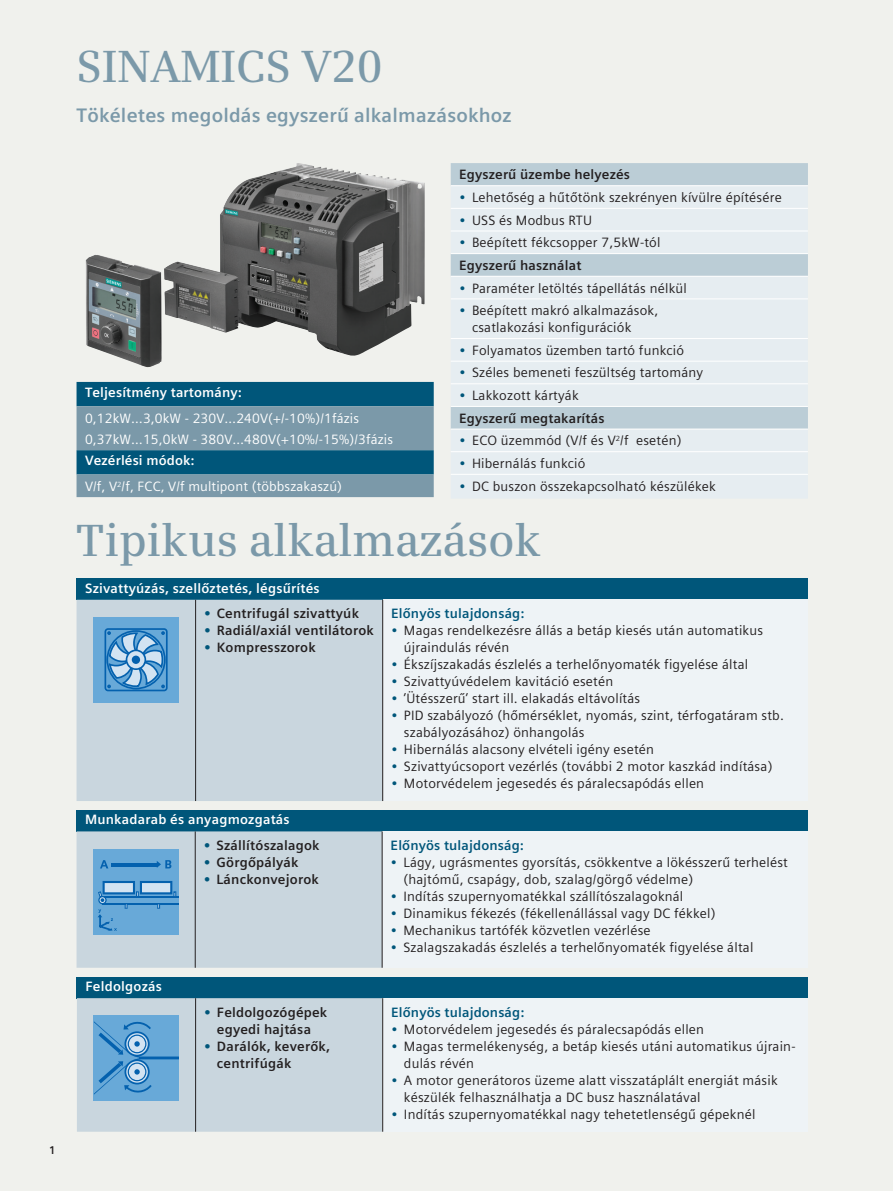
<style>
.page{position:relative;width:893px;height:1191px;background:#f0f1ed}
.page>*{position:absolute;margin:0;border:0;box-sizing:border-box;transform-origin:0 0}
.t1{font:600 45px "Siemens Serif";letter-spacing:-.005em;color:#7b99a9}
.t2{font:700 19.5px "Siemens Sans Global";letter-spacing:.01em;color:#7b99a9}
.t3{font:13.5px/17px "Siemens Sans Global";letter-spacing:.015em;color:#231f20}
.t4{font:700 13.5px/17px "Siemens Sans Global";letter-spacing:.015em;color:#231f20}
.t5{font:13.5px/21.3px "Siemens Sans Global";letter-spacing:.01em;color:#fff}
.t6{font:700 13.5px "Siemens Sans Global";letter-spacing:.015em;color:#fff}
.t7{font:700 13.5px "Siemens Sans Global";letter-spacing:.01em;color:#00567a}
.t8{font:700 11.25px "Siemens Sans Global";color:#231f20}
.s1{font-weight:700}
.s2{color:#00567a}
.s3{font-weight:400;color:#00567a}
.s4{font-weight:400}
</style>
<div class="page">
<div style="left:451px;top:163px;width:357px;height:22px;background:#bbcdd6"></div>
<svg style="left:451px;top:230px;width:357px;height:199px;fill:#e6edf1"></svg>
<hr style="left:451px;top:185px;width:357px;height:1px;background:#fff">
<hr style="left:451px;top:208px;width:357px;height:1px;background:#fff">
<hr style="left:451px;top:231px;width:357px;height:1px;background:#fff">
<hr style="left:451px;top:253px;width:357px;height:1px;background:#fff">
<hr style="left:451px;top:276px;width:357px;height:1px;background:#fff">
<hr style="left:451px;top:298px;width:357px;height:1px;background:#fff">
<hr style="left:451px;top:338px;width:357px;height:1px;background:#fff">
<hr style="left:451px;top:361px;width:357px;height:1px;background:#fff">
<hr style="left:451px;top:383px;width:357px;height:1px;background:#fff">
<hr style="left:451px;top:406px;width:357px;height:1px;background:#fff">
<hr style="left:451px;top:429px;width:357px;height:1px;background:#fff">
<hr style="left:451px;top:451px;width:357px;height:1px;background:#fff">
<hr style="left:451px;top:474px;width:357px;height:1px;background:#fff">
<img style="left:164px;top:163px;width:261px;height:193px">
<div style="left:77px;top:578px;width:730px;height:22px;background:#00567a"></div>
<div style="left:77px;top:600px;width:305px;height:201px;background:#c9d6de"></div>
<div style="left:383px;top:600px;width:424px;height:201px;background:#eef3f6"></div>
<hr style="left:382px;top:600px;width:1px;height:201px;background:#231f20">
<hr style="left:195px;top:600px;width:1px;height:201px;background:#231f20">
<div style="left:94px;top:617px;width:85px;height:85px;background:#68a9d8"></div>
<svg style="left:105px;top:628px;width:63px;height:63px"></svg>
<div style="left:132px;top:655px;width:8px;height:9px;background:#0461ae;border-radius:50%"></div>
<svg style="left:77px;top:382px;width:357px;height:115px;background:#487d95"></svg>
<div style="left:77px;top:977px;width:731px;height:21px;background:#00567a"></div>
<div style="left:383px;top:998px;width:425px;height:133px;background:#eef3f6"></div>
<svg style="left:77px;top:998px;width:306px;height:133px;background:#b4cbda"></svg>
<div style="left:77px;top:810px;width:730px;height:21px;background:#00567a"></div>
<div style="left:382px;top:831px;width:425px;height:136px;background:#eef3f6"></div>
<hr style="left:382px;top:831px;width:1px;height:136px;background:#231f20">
<svg style="left:77px;top:831px;width:305px;height:136px;background:#b6ccdb"></svg>
<p class="t8" style="left:49px;top:1141px;width:8px">1</p>
<h1 class="t1" style="left:77px;top:40px;width:308px">SINAMICS V20</h1>
<h2 class="t2" style="left:77px;top:100px;width:437px">Tökéletes megoldás egyszerű alkalmazásokhoz</h2>
<p class="t6" style="left:85px;top:382px;width:158px">Teljesítmény tartomány:</p>
<p class="t5" style="left:85px;top:407px;width:310px">0,12kW…3,0kW - 230V…240V(+/-10%)/1fázis<br>0,37kW…15,0kW - 380V…480V(+10%/-15%)/3fázis</p>
<p class="t5" style="left:85px;top:448px;width:259px;line-height:25.7px"><span class="s1">Vezérlési módok:<br></span>V/f, V<sup>2</sup>/f, FCC, V/f multipont (többszakaszú)</p>
<p class="t4" style="left:459px;top:166px;width:172px">Egyszerű üzembe helyezés</p>
<p class="t3" style="left:459px;top:189px;width:324px"><span class="s2">•</span> Lehetőség a hűtőtönk szekrényen kívülre építésére</p>
<p class="t3" style="left:459px;top:211px;width:134px"><span class="s2">•</span> USS és Modbus RTU</p>
<p class="t3" style="left:459px;top:231px;width:203px;line-height:22.6px"><span class="s2">•</span> Beépített fékcsopper 7,5kW-tól<br><span class="s1">Egyszerű használat</span></p>
<p class="t3" style="left:459px;top:279px;width:229px"><span class="s2">•</span> Paraméter letöltés tápellátás nélkül</p>
<p class="t3" style="left:472px;top:302px;width:188px;text-indent:-13px"><span class="s2">•</span> Beépített makró alkalmazások, csatlakozási konfigurációk</p>
<p class="t3" style="left:459px;top:342px;width:226px"><span class="s2">•</span> Folyamatos üzemben tartó funkció</p>
<p class="t3" style="left:459px;top:364px;width:245px"><span class="s2">•</span> Széles bemeneti feszültség tartomány</p>
<p class="t4" style="left:459px;top:384px;width:147px;line-height:22.6px"><span class="s3">•</span> <span class="s4">Lakkozott kártyák<br></span>Egyszerű megtakarítás</p>
<p class="t3" style="left:459px;top:432px;width:224px"><span class="s2">•</span> ECO üzemmód (V/f és V<sup>2</sup>/f esetén)</p>
<p class="t3" style="left:459px;top:455px;width:128px"><span class="s2">•</span> Hibernálás funkció</p>
<p class="t3" style="left:459px;top:477px;width:258px"><span class="s2">•</span> DC buszon összekapcsolható készülékek</p>
<h1 class="t1" style="left:77px;top:514px;width:466px">Tipikus alkalmazások</h1>
<p class="t6" style="left:85px;top:577px;width:236px">Szivattyúzás, szellőztetés, légsűrítés</p>
<p class="t4" style="left:204px;top:605px;width:156px"><span class="s2">•</span> Centrifugál szivattyúk</p>
<p class="t4" style="left:204px;top:622px;width:171px"><span class="s2">•</span> Radiál/axiál ventilátorok</p>
<p class="t4" style="left:204px;top:639px;width:113px"><span class="s2">•</span> Kompresszorok</p>
<p class="t6" style="left:85px;top:809px;width:206px">Munkadarab és anyagmozgatás</p>
<p class="t4" style="left:204px;top:836px;width:117px"><span class="s2">•</span> Szállítószalagok</p>
<p class="t4" style="left:204px;top:854px;width:96px"><span class="s2">•</span> Görgőpályák</p>
<p class="t4" style="left:204px;top:871px;width:117px"><span class="s2">•</span> Lánckonvejorok</p>
<p class="t6" style="left:85px;top:976px;width:78px">Feldolgozás</p>
<p class="t4" style="left:204px;top:1003px;width:125px;text-align:center"><span class="s2">•</span> Feldolgozógépek egyedi hajtása</p>
<p class="t4" style="left:217px;top:1037px;width:115px;text-indent:-13px"><span class="s2">•</span> Darálók, keverők, centrifúgák</p>
<p class="t7" style="left:391px;top:603px;width:135px">Előnyös tulajdonság:</p>
<p class="t3" style="left:404px;top:622px;width:361px;text-indent:-13px"><span class="s2">•</span> Magas rendelkezésre állás a betáp kiesés után automatikus újraindulás révén</p>
<p class="t3" style="left:391px;top:656px;width:359px"><span class="s2">•</span> Ékszíjszakadás észlelés a terhelőnyomaték figyelése által</p>
<p class="t3" style="left:391px;top:673px;width:224px"><span class="s2">•</span> Szivattyúvédelem kavitáció esetén</p>
<p class="t3" style="left:391px;top:690px;width:251px"><span class="s2">•</span> ’Ütésszerű’ start ill. elakadás eltávolítás</p>
<p class="t3" style="left:404px;top:707px;width:381px;text-indent:-13px"><span class="s2">•</span> PID szabályozó (hőmérséklet, nyomás, szint, térfogatáram stb. szabályozásához) önhangolás</p>
<p class="t3" style="left:391px;top:741px;width:264px"><span class="s2">•</span> Hibernálás alacsony elvételi igény esetén</p>
<p class="t3" style="left:391px;top:758px;width:383px"><span class="s2">•</span> Szivattyúcsoport vezérlés (további 2 motor kaszkád indítása)</p>
<p class="t3" style="left:391px;top:775px;width:314px"><span class="s2">•</span> Motorvédelem jegesedés és páralecsapódás ellen</p>
<p class="t7" style="left:391px;top:834px;width:135px">Előnyös tulajdonság:</p>
<p class="t3" style="left:403px;top:853px;width:386px;text-indent:-13px"><span class="s2">•</span> Lágy, ugrásmentes gyorsítás, csökkentve a lökésszerű terhelést (hajtómű, csapágy, dob, szalag/görgő védelme)</p>
<p class="t3" style="left:391px;top:887px;width:294px"><span class="s2">•</span> Indítás szupernyomatékkal szállítószalagoknál</p>
<p class="t3" style="left:391px;top:904px;width:326px"><span class="s2">•</span> Dinamikus fékezés (fékellenállással vagy DC fékkel)</p>
<p class="t3" style="left:391px;top:921px;width:261px"><span class="s2">•</span> Mechanikus tartófék közvetlen vezérlése</p>
<p class="t3" style="left:391px;top:938px;width:364px"><span class="s2">•</span> Szalagszakadás észlelés a terhelőnyomaték figyelése által</p>
<p class="t7" style="left:391px;top:1001px;width:135px">Előnyös tulajdonság:</p>
<p class="t3" style="left:391px;top:1020px;width:314px"><span class="s2">•</span> Motorvédelem jegesedés és páralecsapódás ellen</p>
<p class="t3" style="left:404px;top:1037px;width:393px;text-indent:-13px"><span class="s2">•</span> Magas termelékenység, a betáp kiesés utáni automatikus újrain&shy;dulás révén</p>
<p class="t3" style="left:404px;top:1071px;width:375px;text-indent:-13px"><span class="s2">•</span> A motor generátoros üzeme alatt visszatáplált energiát másik készülék felhasználhatja a DC busz használatával</p>
<p class="t3" style="left:391px;top:1105px;width:366px"><span class="s2">•</span> Indítás szupernyomatékkal nagy tehetetlenségű gépeknél</p>
</div>
